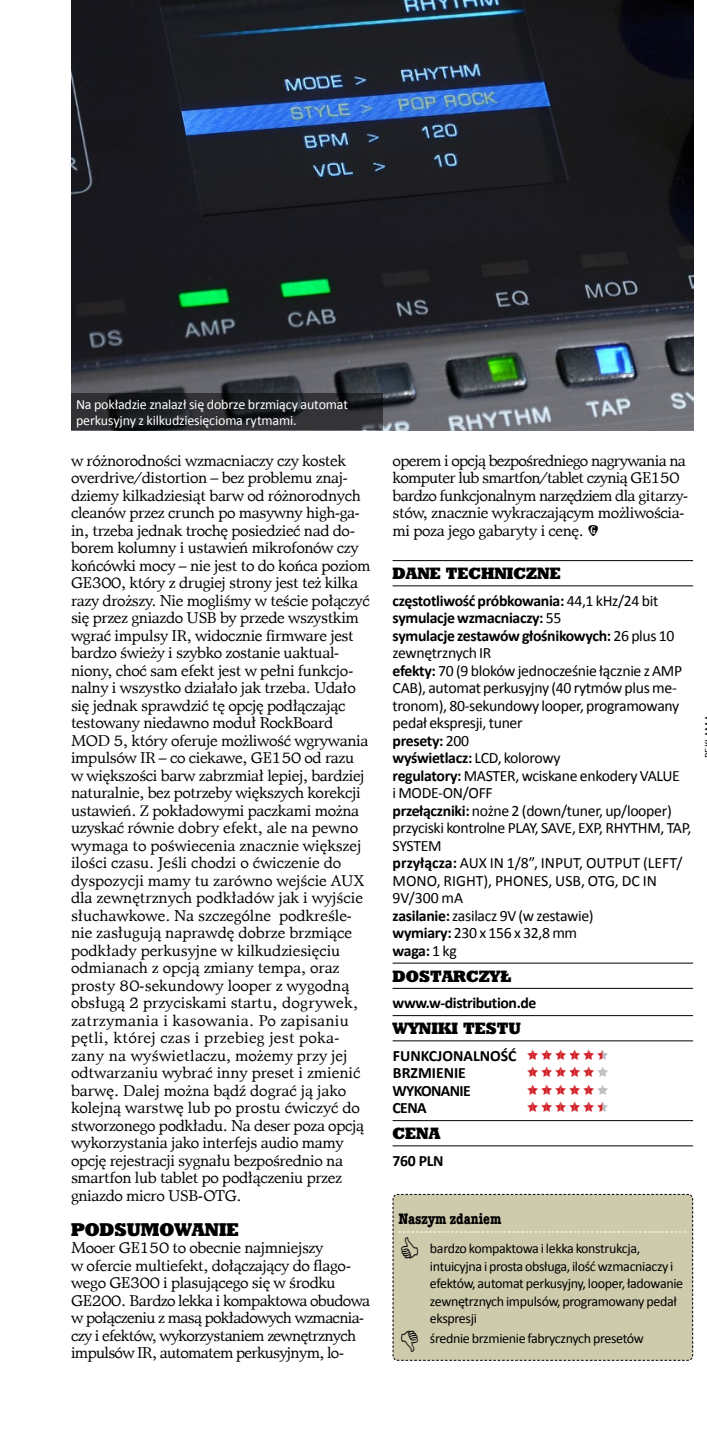
<style>
.page{position:relative;width:707px;height:1433px;background:#fff}
.page>*{position:absolute;margin:0;border:0;box-sizing:border-box;transform-origin:0 0}
.t1{font:15.75px/17.5px "Matt Antique EU";letter-spacing:-.025em;color:#000}
.t2{font:15.75px/17.5px "Calibri";letter-spacing:-.02em;color:#000}
.t3{font:15.75px/17.5px "Matt Antique EU";letter-spacing:-.045em;color:#000}
.t4{font:15.75px "Gitarzysta";color:#d2232a}
.t5{font:700 15.75px/17.5px "Calibri";color:#000}
.t6{font:700 15.75px "Calibri";letter-spacing:-.02em;color:#000}
.t7{font:700 condensed 15.75px "American Typewriter";color:#000}
.t8{font:15.75px "Geo Slb 712 X Bd PL";color:#000}
.t9{font:700 15.75px "Calibri";letter-spacing:-.04em;color:#000}
.t10{font:14px/17.5px "Calibri";letter-spacing:-.025em;color:#000}
.t11{font:14px/15.8px "Calibri";letter-spacing:-.015em;color:#fff}
.t12{font:14px "Geo Slb 712 X Bd PL";color:#000}
.s1{font-family:"Gitarzysta"}
.s2{font-weight:700}
.s3{font-family:"Gitarzysta";font-weight:400;color:#d2232a}
.s4{font-family:"Gitarzysta";font-weight:400;color:#bcbec0}
.s5{color:#bcbec0}
</style>
<div class="page">
<img style="left:71px;top:0;width:621px;height:430px">
<svg style="left:71px;top:394px;width:311px;height:36px;background:#252629"></svg>
<hr style="left:392px;top:560px;width:300px;height:1px;background:#000">
<hr style="left:392px;top:586px;width:300px;height:1px;background:#000">
<hr style="left:392px;top:963px;width:300px;height:1px;background:#000">
<hr style="left:392px;top:988px;width:300px;height:1px;background:#000">
<hr style="left:392px;top:1015px;width:300px;height:1px;background:#000">
<hr style="left:392px;top:1041px;width:300px;height:1px;background:#000">
<hr style="left:392px;top:1120px;width:300px;height:1px;background:#000">
<hr style="left:392px;top:1146px;width:300px;height:1px;background:#000">
<div style="left:392px;top:1194px;width:301px;height:167px;background:#cecbac"></div>
<p class="t11" style="left:76px;top:396px;width:273px">Na pokładzie znalazł się dobrze brzmiący automat perkusyjny z kilkudziesięcioma rytmami.</p>
<p class="t1" style="left:71px;top:452px;width:301px">w różnorodności wzmacniaczy czy kostek overdrive/distortion – bez problemu znaj&shy;dziemy kilkadziesiąt barw od różnorodnych cleanów przez crunch po masywny high-ga&shy;in, trzeba jednak trochę posiedzieć nad do&shy;borem kolumny i ustawień mikrofonów czy końcówki mocy – nie jest to do końca poziom GE300, który z drugiej strony jest też kilka razy droższy. Nie mogliśmy w teście połączyć się przez gniazdo USB by przede wszystkim wgrać impulsy IR, widocznie firmware jest bardzo świeży i szybko zostanie uaktual&shy;niony, choć sam efekt jest w pełni funkcjo&shy;nalny i wszystko działało jak trzeba. Udało się jednak sprawdzić tę opcję podłączając testowany niedawno moduł RockBoard MOD 5, który oferuje możliwość wgrywania impulsów IR – co ciekawe, GE150 od razu<br>w większości barw zabrzmiał lepiej, bardziej naturalnie, bez potrzeby większych korekcji ustawień. Z pokładowymi paczkami można uzyskać równie dobry efekt, ale na pewno wymaga to poświecenia znacznie większej ilości czasu. Jeśli chodzi o ćwiczenie do dyspozycji mamy tu zarówno wejście AUX dla zewnętrznych podkładów jak i wyjście słuchawkowe. Na szczególne podkreśle&shy;nie zasługują naprawdę dobrze brzmiące podkłady perkusyjne w kilkudziesięciu odmianach z opcją zmiany tempa, oraz prosty 80-sekundowy looper z wygodną obsługą 2 przyciskami startu, dogrywek, zatrzymania i kasowania. Po zapisaniu pętli, której czas i przebieg jest poka&shy;zany na wyświetlaczu, możemy przy jej odtwarzaniu wybrać inny preset i zmienić barwę. Dalej można bądź dograć ją jako kolejną warstwę lub po prostu ćwiczyć do stworzonego podkładu. Na deser poza opcją wykorzystania jako interfejs audio mamy opcję rejestracji sygnału bezpośrednio na smartfon lub tablet po podłączeniu przez gniazdo micro USB-OTG.</p>
<p class="t8" style="left:71px;top:1218px;width:169px">PODSUMOWANIE</p>
<p class="t3" style="left:71px;top:1239px;width:300px">Mooer GE150 to obecnie najmniejszy<br>w ofercie multiefekt, dołączający do flago&shy;wego GE300 i plasującego się w środku GE200. Bardzo lekka i kompaktowa obudowa w połączeniu z masą pokładowych wzmacnia&shy;czy i efektów, wykorzystaniem zewnętrznych impulsów IR, automatem perkusyjnym, lo-</p>
<p class="t3" style="left:392px;top:452px;width:297px">operem i opcją bezpośredniego nagrywania na komputer lub smartfon/tablet czynią GE150 bardzo funkcjonalnym narzędziem dla gitarzy&shy;stów, znacznie wykraczającym możliwościa&shy;mi poza jego gabaryty i cenę. <span class="s1">G</span></p>
<p class="t12" style="left:392px;top:564px;width:169px">DANE TECHNICZNE</p>
<p class="t2" style="left:392px;top:591px;width:300px"><span class="s2">częstotliwość próbkowania:</span> 44,1 kHz/24 bit <span class="s2">symulacje wzmacniaczy:</span> 55<br><span class="s2">symulacje zestawów głośnikowych:</span> 26 plus 10 zewnętrznych IR<br><span class="s2">efekty:</span> 70 (9 bloków jednocześnie łącznie z AMP<br>CAB), automat perkusyjny (40 rytmów plus me&shy;tronom), 80-sekundowy looper, programowany pedał ekspresji, tuner<br><span class="s2">presety:</span> 200<br><span class="s2">wyświetlacz:</span> LCD, kolorowy<br><span class="s2">regulatory:</span> MASTER, wciskane enkodery VALUE<br>i MODE-ON/OFF<br><span class="s2">przełączniki:</span> nożne 2 (down/tuner, up/looper) przyciski kontrolne PLAY, SAVE, EXP, RHYTHM, TAP,<br>SYSTEM<br><span class="s2">przyłącza:</span> AUX IN 1/8”, INPUT, OUTPUT (LEFT/<br>MONO, RIGHT), PHONES, USB, OTG, DC IN<br>9V/300 mA<br><span class="s2">zasilanie:</span> zasilacz 9V (w zestawie)<br><span class="s2">wymiary:</span> 230 x 156 x 32,8 mm<br><span class="s2">waga:</span> 1 kg</p>
<p class="t12" style="left:392px;top:966px;width:120px">DOSTARCZYŁ</p>
<p class="t6" style="left:392px;top:993px;width:145px">www.w-distribution.de</p>
<p class="t12" style="left:392px;top:1019px;width:130px">WYNIKI TESTU</p>
<p class="t5" style="left:392px;top:1046px;width:218px">FUNKCJONALNOŚĆ <span class="s3">[][][][][}[</span><span class="s4">}<br></span>BRZMIENIE</p>
<p class="t4" style="left:525px;top:1063px;width:86px">[][][][][}<span class="s5">[}</span></p>
<p class="t9" style="left:392px;top:1081px;width:80px">WYKONANIE</p>
<p class="t4" style="left:525px;top:1081px;width:86px">[][][][][}<span class="s5">[}</span></p>
<p class="t6" style="left:392px;top:1098px;width:36px">CENA</p>
<p class="t4" style="left:525px;top:1098px;width:86px">[][][][][}[<span class="s5">}</span></p>
<p class="t12" style="left:392px;top:1124px;width:49px">CENA</p>
<p class="t6" style="left:392px;top:1151px;width:53px">760 PLN</p>
<p class="t7" style="left:398px;top:1206px;width:104px">Naszym zdaniem</p>
<p class="t10" style="left:429px;top:1239px;width:254px">bardzo kompaktowa i lekka konstrukcja, intuicyjna i prosta obsługa, ilość wzmacniaczy i efektów, automat perkusyjny, looper, ładowanie zewnętrznych impulsów, programowany pedał ekspresji</p>
<p class="t10" style="left:429px;top:1328px;width:215px">średnie brzmienie fabrycznych presetów</p>
</div>
